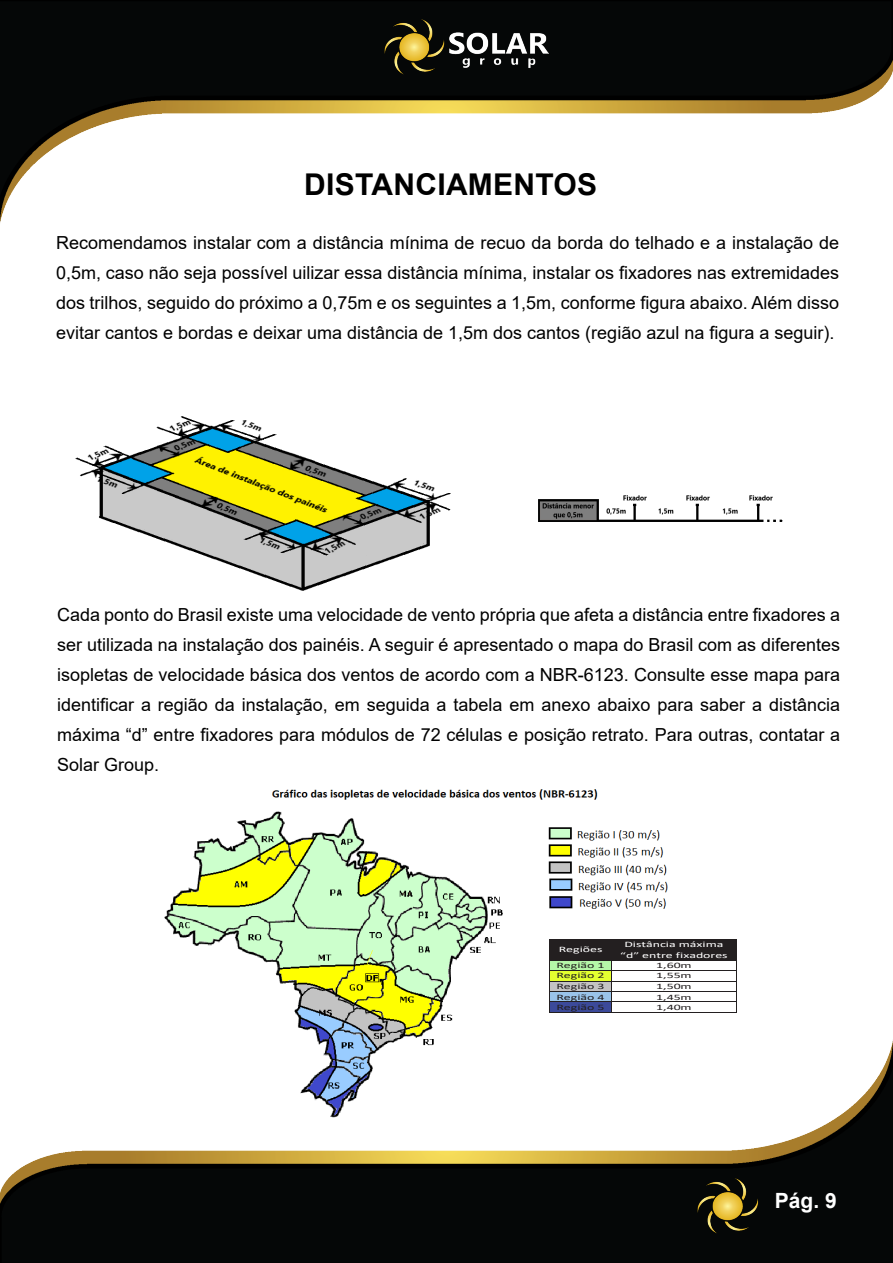
<style>
.page{position:relative;width:893px;height:1263px;background:#fff}
.page>*{position:absolute;margin:0;border:0;box-sizing:border-box;transform-origin:0 0}
.t1{font:700 30px "Arial";letter-spacing:.01em;color:#000}
.t2{font:700 21px "Arial";color:#fff}
.t3{font:18px/30px "Arial";color:#000;text-align:justify}
.t4{font:8.25px "Calibri";color:#231f20;scale:1.67 1}
.t5{font:8.25px/10.1px "Calibri";color:#fff;text-align:center;scale:1.67 1}
</style>
<div class="page">
<img style="left:0;top:0;width:893px;height:1263px">
<img style="left:385px;top:19px;width:164px;height:55px">
<img style="left:697px;top:1178px;width:62px;height:55px">
<img style="left:60px;top:391px;width:418px;height:222px">
<img style="left:527px;top:480px;width:271px;height:61px">
<img style="left:162px;top:777px;width:517px;height:344px">
<div style="left:550px;top:940px;width:61px;height:20px;background:#231f20"></div>
<div style="left:612px;top:940px;width:124px;height:20px;background:#231f20"></div>
<hr style="left:550px;top:939px;width:61px;height:1px;background:#231f20">
<hr style="left:612px;top:939px;width:124px;height:1px;background:#231f20">
<div style="left:550px;top:960px;width:61px;height:10px;background:#b5f7a8"></div>
<div style="left:612px;top:960px;width:124px;height:10px;background:#fff"></div>
<hr style="left:550px;top:960px;width:61px;height:1px;background:#231f20">
<hr style="left:612px;top:960px;width:124px;height:1px;background:#231f20">
<div style="left:550px;top:971px;width:61px;height:10px;background:#e3ff30"></div>
<div style="left:612px;top:971px;width:124px;height:10px;background:#fff"></div>
<hr style="left:550px;top:970px;width:61px;height:1px;background:#231f20">
<hr style="left:612px;top:970px;width:124px;height:1px;background:#231f20">
<div style="left:550px;top:981px;width:61px;height:10px;background:#c4c3c3"></div>
<div style="left:612px;top:981px;width:124px;height:10px;background:#fff"></div>
<hr style="left:550px;top:981px;width:61px;height:1px;background:#231f20">
<hr style="left:612px;top:981px;width:124px;height:1px;background:#231f20">
<div style="left:550px;top:992px;width:61px;height:10px;background:#9ac4ea"></div>
<div style="left:612px;top:992px;width:124px;height:10px;background:#fff"></div>
<hr style="left:550px;top:991px;width:61px;height:1px;background:#231f20">
<hr style="left:612px;top:991px;width:124px;height:1px;background:#231f20">
<div style="left:550px;top:1002px;width:61px;height:10px;background:#3c4a9a"></div>
<div style="left:612px;top:1002px;width:124px;height:10px;background:#fff"></div>
<hr style="left:550px;top:1002px;width:61px;height:1px;background:#231f20">
<hr style="left:612px;top:1002px;width:124px;height:1px;background:#231f20">
<svg style="left:549px;top:939px;width:1px;height:74px"></svg>
<hr style="left:550px;top:1012px;width:61px;height:1px;background:#231f20">
<svg style="left:611px;top:939px;width:1px;height:74px"></svg>
<hr style="left:612px;top:1012px;width:124px;height:1px;background:#231f20">
<svg style="left:736px;top:939px;width:1px;height:74px"></svg>
<p class="t1" style="left:304px;top:163px;width:295px">DISTANCIAMENTOS</p>
<p class="t3" style="left:56px;top:227px;width:784px">Recomendamos instalar com a distância mínima de recuo da borda do telhado e a instalação de 0,5m, caso não seja possível uilizar essa distância mínima, instalar os fixadores nas extremidades dos trilhos, seguido do próximo a 0,75m e os seguintes a 1,5m, conforme figura abaixo. Além disso evitar cantos e bordas e deixar uma distância de 1,5m dos cantos (região azul na figura a seguir).</p>
<p class="t3" style="left:57px;top:600px;width:784px">Cada ponto do Brasil existe uma velocidade de vento própria que afeta a distância entre fixadores a ser utilizada na instalação dos painéis. A seguir é apresentado o mapa do Brasil com as diferentes isopletas de velocidade básica dos ventos de acordo com a NBR-6123. Consulte esse mapa para identificar a região da instalação, em seguida a tabela em anexo abaixo para saber a distância máxima “d” entre fixadores para módulos de 72 células e posição retrato. Para outras, contatar a Solar Group.</p>
<p class="t5" style="left:559px;top:944px;width:28px">Regiões</p>
<p class="t5" style="left:620px;top:939px;width:66px">Distância máxima “d” entre fixadores</p>
<p class="t4" style="left:556px;top:959px;width:30px">Região 1</p>
<p class="t4" style="left:656px;top:959px;width:23px">1,60m</p>
<p class="t4" style="left:556px;top:970px;width:30px">Região 2</p>
<p class="t4" style="left:656px;top:970px;width:23px">1,55m</p>
<p class="t4" style="left:556px;top:980px;width:30px">Região 3</p>
<p class="t4" style="left:656px;top:980px;width:23px">1,50m</p>
<p class="t4" style="left:556px;top:991px;width:30px">Região 4</p>
<p class="t4" style="left:656px;top:991px;width:23px">1,45m</p>
<p class="t4" style="left:556px;top:1001px;width:30px">Região 5</p>
<p class="t4" style="left:656px;top:1001px;width:23px">1,40m</p>
<p class="t2" style="left:775px;top:1186px;width:63px">Pág. 9</p>
</div>
